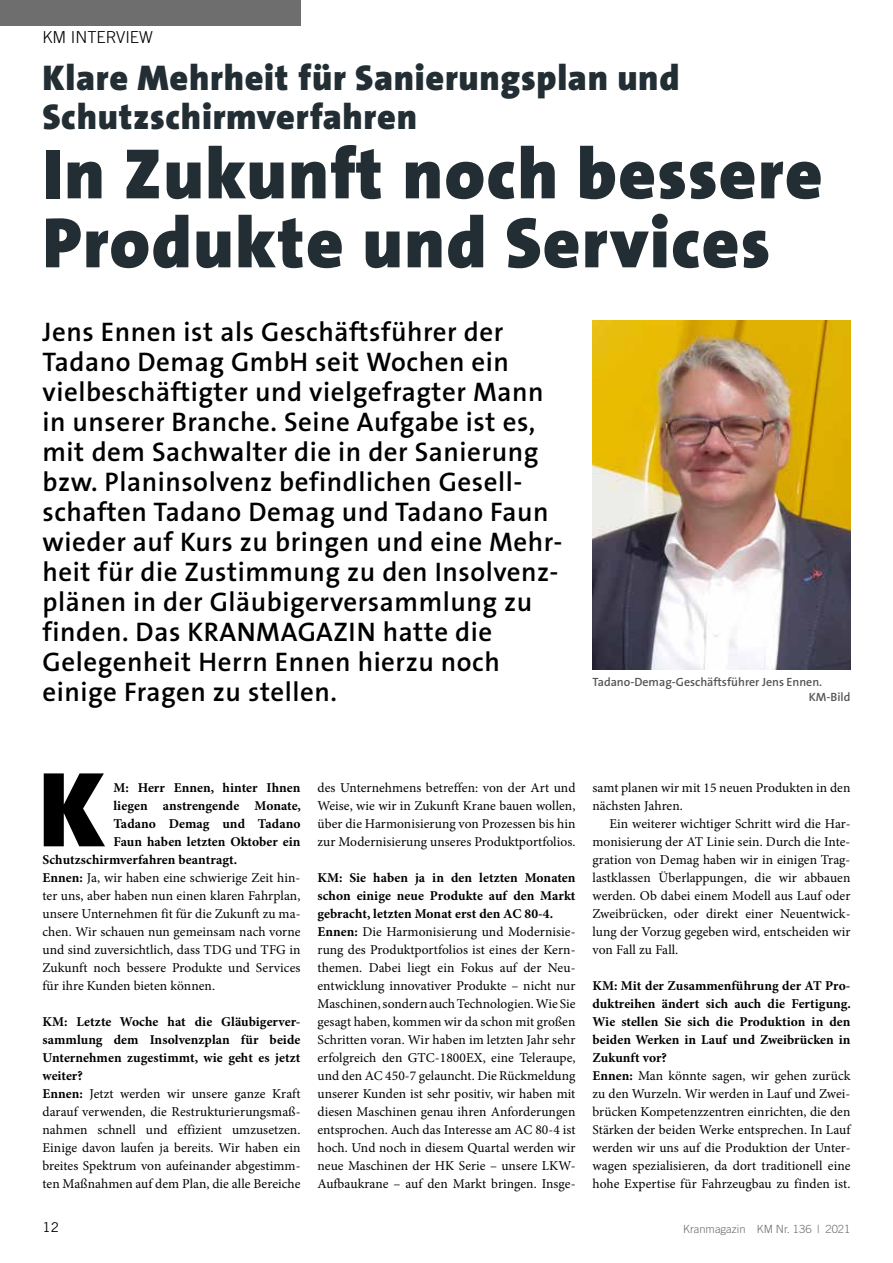
<style>
.page{position:relative;width:893px;height:1263px;background:#fff}
.page>*{position:absolute;margin:0;border:0;box-sizing:border-box;transform-origin:0 0}
.t1{font:900 108px "The Sans B9";color:#000}
.t2{font:900 72px/69px "The Sans B9";letter-spacing:.02em;color:#222e33}
.t3{font:900 36px/39px "The Sans B9";letter-spacing:.02em;color:#222e33}
.t4{font:600 27px/30px "The Sans B6";letter-spacing:.02em;color:#000}
.t5{font:300 16.5px "Trade Gothic";color:#000}
.t6{font:13.5px/18px "Minion Pro";letter-spacing:.005em;color:#000}
.t7{font:700 13.5px "Minion Pro";letter-spacing:.005em;color:#000}
.t8{font:13.5px "Trade Gothic";color:#000}
.t9{font:600 12px/15px "The Sans B6";color:#565655}
.t10{font:300 11.25px "Trade Gothic";color:#6e6e6e}
.s1{font-weight:700}
</style>
<div class="page">
<div style="left:0;top:0;width:300px;height:26px;background:#6e6e6e"></div>
<img style="left:592px;top:320px;width:258px;height:350px">
<p class="t5" style="left:43px;top:27px;width:112px">KM INTERVIEW</p>
<h3 class="t3" style="left:43px;top:60px;width:638px">Klare Mehrheit für Sanierungsplan und<br>Schutzschirmverfahren</h3>
<h2 class="t2" style="left:43px;top:142px;width:782px">In Zukunft noch bessere<br>Produkte und Services</h2>
<p class="t4" style="left:43px;top:318px;width:521px">Jens Ennen ist als Geschäftsführer der Tadano Demag GmbH seit Wochen ein vielbeschäftigter und vielgefragter Mann in unserer Branche. Seine Aufgabe ist es, mit dem Sachwalter die in der Sanierung bzw. Planinsolvenz befindlichen Gesell&shy;schaften Tadano Demag und Tadano Faun wieder auf Kurs zu bringen und eine Mehr&shy;heit für die Zustimmung zu den Insolvenz&shy;plänen in der Gläubigerversammlung zu finden. Das KRANMAGAZIN hatte die Gelegenheit Herrn Ennen hierzu noch einige Fragen zu stellen.</p>
<p class="t9" style="left:809px;top:675px;width:43px;text-indent:-216px">Tadano-Demag-Geschäftsführer Jens Ennen.<br>KM-Bild</p>
<h1 class="t1" style="left:39px;top:752px;width:68px">K</h1>
<p class="t7" style="left:113px;top:780px;width:189px">M: Herr Ennen, hinter Ihnen</p>
<p class="t7" style="left:113px;top:798px;width:189px">liegen anstrengende Monate,</p>
<p class="t7" style="left:113px;top:816px;width:189px">Tadano Demag und Tadano</p>
<p class="t7" style="left:113px;top:834px;width:189px">Faun haben letzten Oktober ein</p>
<p class="t7" style="left:43px;top:852px;width:196px">Schutzschirmverfahren beantragt.</p>
<p class="t6" style="left:43px;top:869px;width:259px"><span class="s1">Ennen:</span> Ja, wir haben eine schwierige Zeit hin-</p>
<p class="t6" style="left:43px;top:887px;width:259px">ter uns, aber haben nun einen klaren Fahrplan,</p>
<p class="t6" style="left:43px;top:905px;width:259px">unsere Unternehmen fit für die Zukunft zu ma-</p>
<p class="t6" style="left:43px;top:923px;width:259px">chen. Wir schauen nun gemeinsam nach vorne</p>
<p class="t6" style="left:43px;top:941px;width:259px">und sind zuversichtlich, dass TDG und TFG in</p>
<p class="t6" style="left:43px;top:959px;width:259px">Zukunft noch bessere Produkte und Services</p>
<p class="t6" style="left:43px;top:977px;width:174px">für ihre Kunden bieten können.</p>
<p class="t6" style="left:43px;top:1013px;width:259px"><span class="s1">KM: Letzte Woche hat die Gläubigerver&shy;sammlung dem Insolvenzplan für beide Unternehmen zugestimmt, wie geht es jetzt weiter?<br>Ennen:</span> Jetzt werden wir unsere ganze Kraft darauf verwenden, die Restrukturierungsmaß&shy;nahmen schnell und effizient umzusetzen.<br>Einige davon laufen ja bereits. Wir haben ein breites Spektrum von aufeinander abgestimm&shy;ten Maßnahmen auf dem Plan, die alle Bereiche</p>
<p class="t6" style="left:317px;top:779px;width:259px;text-align:justify">des Unternehmens betreffen: von der Art und Weise, wie wir in Zukunft Krane bauen wollen, über die Harmonisierung von Prozessen bis hin zur Modernisierung unseres Produktportfolios.</p>
<p class="t6" style="left:317px;top:869px;width:259px"><span class="s1">KM: Sie haben ja in den letzten Monaten schon einige neue Produkte auf den Markt gebracht, letzten Monat erst den AC 80-4.<br>Ennen:</span> Die Harmonisierung und Modernisie&shy;rung des Produktportfolios ist eines der Kern&shy;themen. Dabei liegt ein Fokus auf der Neu&shy;entwicklung innovativer Produkte – nicht nur Maschinen, sondern auch Technologien. Wie Sie gesagt haben, kommen wir da schon mit großen Schritten voran. Wir haben im letzten Jahr sehr erfolgreich den GTC-1800EX, eine Teleraupe, und den AC 450-7 gelauncht. Die Rückmeldung unserer Kunden ist sehr positiv, wir haben mit diesen Maschinen genau ihren Anforderungen entsprochen. Auch das Interesse am AC 80-4 ist hoch. Und noch in diesem Quartal werden wir neue Maschinen der HK Serie – unsere LKW-Aufbaukrane – auf den Markt bringen. Insge-</p>
<p class="t6" style="left:592px;top:779px;width:259px">samt planen wir mit 15 neuen Produkten in den nächsten Jahren.</p>
<p class="t6" style="left:592px;top:815px;width:259px;text-align:justify;text-indent:17px">Ein weiterer wichtiger Schritt wird die Har&shy;monisierung der AT Linie sein. Durch die Inte&shy;gration von Demag haben wir in einigen Trag&shy;lastklassen Überlappungen, die wir abbauen werden. Ob dabei einem Modell aus Lauf oder Zweibrücken, oder direkt einer Neuentwick&shy;lung der Vorzug gegeben wird, entscheiden wir von Fall zu Fall.</p>
<p class="t6" style="left:592px;top:977px;width:260px"><span class="s1">KM: Mit der Zusammenführung der AT Pro&shy;duktreihen ändert sich auch die Fertigung.<br>Wie stellen Sie sich die Produktion in den beiden Werken in Lauf und Zweibrücken in Zukunft vor?<br>Ennen:</span> Man könnte sagen, wir gehen zurück zu den Wurzeln. Wir werden in Lauf und Zwei&shy;brücken Kompetenzzentren einrichten, die den Stärken der beiden Werke entsprechen. In Lauf werden wir uns auf die Produktion der Unter&shy;wagen spezialisieren, da dort traditionell eine hohe Expertise für Fahrzeugbau zu finden ist.</p>
<p class="t8" style="left:43px;top:1219px;width:18px">12</p>
<p class="t10" style="left:683px;top:1222px;width:169px">Kranmagazin KM Nr. 136 | 2021</p>
</div>
